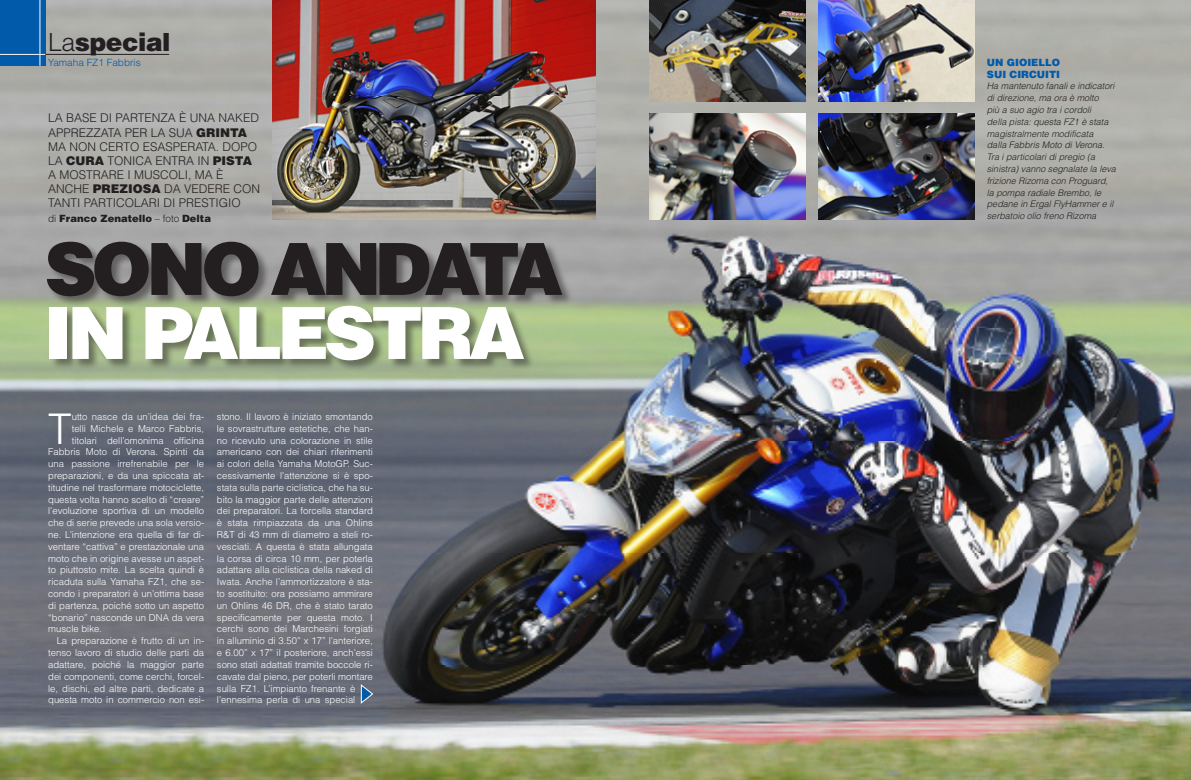
<style>
.page{position:relative;width:1191px;height:780px;background:#fff}
.page>*{position:absolute;margin:0;border:0;box-sizing:border-box;transform-origin:0 0}
._00_Titolo_Aperture{font:900 72px/64px "Helvetica";letter-spacing:-.07em;color:#231f20}
._00_Testo_RUB_1Par{font:300 42.3px "Helvetica";color:#fff}
._00_Sezione_grande{font:900 25px "Helvetica";color:#231f20}
._00_Sommario_RUB{font:300 12px/14px "Helvetica";color:#231f20}
._00_Firma_Sommario{font:900 10px "Helvetica";color:#231f20}
._00_Dida_tit{font:900 10px "Helvetica";color:#015aaa}
._00_Sezione_sotto{font:300 10px "Helvetica";color:#015aaa}
._00_Testo_RUB_2PAR{font:300 9.5px/11.8px "Helvetica";color:#fff;text-align:justify}
._00_Testo_RUB_1Par-2{font:300 9.5px "Helvetica";color:#fff}
._00_Dida{font:italic 300 9px/11.8px "Helvetica";color:#231f20}
.s1{font-weight:300}
.s2{font-weight:900}
.s3{color:#fff}
</style>
<div class="page">
<img style="left:0;top:0;width:1191px;height:780px">
<div style="left:46px;top:241px;width:527px;height:131px;background:#231f20;opacity:.5"></div>
<img style="left:818px;top:0;width:156px;height:101px">
<img style="left:818px;top:113px;width:156px;height:106px">
<img style="left:649px;top:0;width:156px;height:101px">
<img style="left:649px;top:113px;width:156px;height:106px">
<img style="left:272px;top:0;width:323px;height:219px">
<svg style="left:361px;top:684px;width:12px;height:19px"></svg>
<div style="left:0;top:0;width:45px;height:66px;background:#015aaa"></div>
<hr style="left:40px;top:0;width:1px;height:66px;background:#fff">
<hr style="left:0;top:54px;width:169px;height:1px;background:#231f20">
<hr style="left:0;top:54px;width:45px;height:1px;background:#fff">
<p class="_00_Sezione_grande" style="left:48px;top:26px;width:124px"><span class="s1">La</span>SPECIAL</p>
<p class="_00_Sezione_sotto" style="left:48px;top:56px;width:94px">Yamaha FZ1 Fabbris</p>
<p class="_00_Sommario_RUB" style="left:48px;top:111px;width:212px">la base di partenza è una naked apprezzata per la sua <span class="s2">GRINTA</span></p>
<p class="_00_Sommario_RUB" style="left:48px;top:139px;width:213px">ma non certo esasperata. Dopo la <span class="s2">CURA</span> tonica entra in <span class="s2">PISTA </span>a mostrare i muscoli, ma è anche <span class="s2">PREZIOSA</span> da vedere con tanti particolari di prestigio</p>
<p class="_00_Firma_Sommario" style="left:48px;top:211px;width:164px"><span class="s1">di</span> FRANCO ZENATELLO <span class="s1">– foto</span> DELTA</p>
<p class="_00_Titolo_Aperture" style="left:45px;top:235px;width:520px">SONO ANDATA<br><span class="s3">IN PALESTRA</span></p>
<p class="_00_Testo_RUB_1Par" style="left:48px;top:402px;width:24px">T</p>
<p class="_00_Testo_RUB_1Par-2" style="left:72px;top:410px;width:134px">utto nasce da un’idea dei fra-</p>
<p class="_00_Testo_RUB_1Par-2" style="left:72px;top:422px;width:134px">telli M ichele e Marco Fabbris,</p>
<p class="_00_Testo_RUB_1Par-2" style="left:72px;top:434px;width:134px">titolari dell’omonima officina</p>
<p class="_00_Testo_RUB_1Par-2" style="left:48px;top:446px;width:157px">Fabbris Moto di Verona. Spinti da</p>
<p class="_00_Testo_RUB_1Par-2" style="left:48px;top:458px;width:157px">una passione irrefrenabile per le</p>
<p class="_00_Testo_RUB_1Par-2" style="left:48px;top:469px;width:157px">preparazioni, e da una spiccata at-</p>
<p class="_00_Testo_RUB_1Par-2" style="left:48px;top:481px;width:157px">titudine nel trasformare motociclette,</p>
<p class="_00_Testo_RUB_1Par-2" style="left:48px;top:493px;width:157px">questa volta hanno scelto di “creare”</p>
<p class="_00_Testo_RUB_1Par-2" style="left:48px;top:505px;width:157px">l’evoluzione sportiva di un modello</p>
<p class="_00_Testo_RUB_1Par-2" style="left:48px;top:517px;width:157px">che di serie prevede una sola versio-</p>
<p class="_00_Testo_RUB_1Par-2" style="left:48px;top:528px;width:157px">ne. L’intenzione era quella di far di-</p>
<p class="_00_Testo_RUB_1Par-2" style="left:48px;top:540px;width:157px">ventare “cattiva” e prestazionale una</p>
<p class="_00_Testo_RUB_1Par-2" style="left:48px;top:552px;width:157px">moto che in origine avesse un aspet-</p>
<p class="_00_Testo_RUB_1Par-2" style="left:48px;top:564px;width:157px">to piuttosto mite. La scelta quindi è</p>
<p class="_00_Testo_RUB_1Par-2" style="left:48px;top:576px;width:157px">ricaduta sulla Yamaha FZ1, che se-</p>
<p class="_00_Testo_RUB_1Par-2" style="left:48px;top:587px;width:157px">condo i preparatori è un’ottima base</p>
<p class="_00_Testo_RUB_1Par-2" style="left:48px;top:599px;width:157px">di partenza, poiché sotto un aspetto</p>
<p class="_00_Testo_RUB_1Par-2" style="left:48px;top:611px;width:109px">“bonario” nasconde un DNA</p>
<p class="_00_Testo_RUB_1Par-2" style="left:172px;top:611px;width:34px">da vera</p>
<p class="_00_Testo_RUB_1Par-2" style="left:48px;top:623px;width:55px">muscle bike.</p>
<p class="_00_Testo_RUB_2PAR" style="left:48px;top:635px;width:157px;text-indent:9px">La preparazione è frutto di un in&shy;tenso lavoro di studio delle parti da adattare, poiché la maggior parte dei componenti, come cerchi, forcel&shy;le, dischi, ed altre parti, dedicate a questa moto in commercio non esi-</p>
<p class="_00_Testo_RUB_2PAR" style="left:217px;top:410px;width:157px;text-align:left">stono. I l lavoro è iniziato smontando le sovrastrutture estetiche, che han&shy;no ricevuto una colorazione in stile americano con dei chiari riferimenti ai colori della Yamaha MotoGP. Suc&shy;cessivamente l’attenzione si è spo&shy;stata sulla parte ciclistica, che ha su&shy;bito la maggior parte delle attenzioni dei preparatori. La forcella standard è stata rimpiazzata da una Ohlins R&amp;T di 43 mm di diametro a steli ro&shy;vesciati. A questa è stata allungata la corsa di circa 10 mm, per poterla adattare alla ciclistica della naked di I wata. Anche l’ammortizzatore è sta&shy;to sostituito: ora possiamo ammirare un Ohlins 46 DR , che è stato tarato specificamente per questa moto. I cerchi sono dei Marchesini forgiati in alluminio di 3.50” x 17” l’anteriore, e 6.00” x 17” il posteriore, anch’essi sono stati adattati tramite boccole ri&shy;cavate dal pieno, per poterli montare sulla FZ1. L’impianto frenante è l’ennesima perla di una special</p>
<p class="_00_Dida_tit" style="left:986px;top:56px;width:75px">UN GIOIELLO</p>
<p class="_00_Dida_tit" style="left:986px;top:67px;width:75px">SUI CIRCUITI</p>
<p class="_00_Dida" style="left:986px;top:80px;width:131px">Ha mantenuto fanali e indicatori di direzione, ma ora è molto<br>più a suo agio tra i cordoli<br>della pista: questa FZ1 è stata magistralmente modificata<br>dalla Fabbris Moto di Verona.<br>Tra i particolari di pregio (a sinistra) vanno segnalate la leva frizione Rizoma con Proguard, la pompa radiale Brembo, le pedane in Ergal FlyHammer e il serbatoio olio freno Rizoma</p>
</div>
